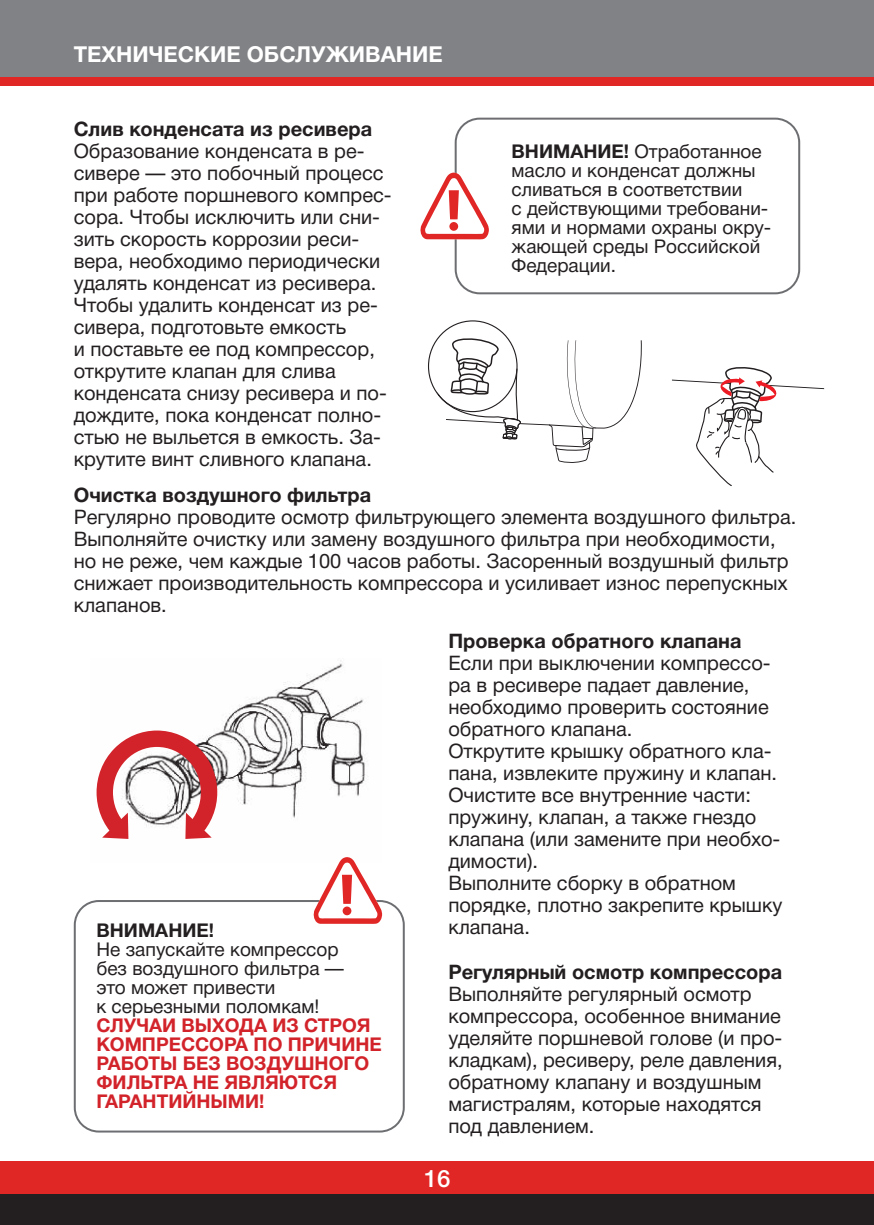
<style>
.page{position:relative;width:874px;height:1225px;background:#fff}
.page>*{position:absolute;margin:0;border:0;box-sizing:border-box;transform-origin:0 0}
.t1{font:500 24px "Helvetica Neue Cyr";color:#fff}
.t2{font:700 22px "Helvetica Neue Cyr";color:#fff}
.t3{font:20px/22px "Helvetica Neue Cyr";color:#231f20}
.t4{font:700 20px "Helvetica Neue Cyr";color:#231f20}
.t5{font:19px/19px "Helvetica Neue Cyr";color:#231f20}
.t6{font:700 19px/19px "Helvetica Neue Cyr";color:#d2232a}
.t7{font:700 19px "Helvetica Neue Cyr";color:#231f20}
.s1{font-weight:700}
</style>
<div class="page">
<div style="left:0;top:1193px;width:856px;height:32px;background:#231f20"></div>
<div style="left:856px;top:1193px;width:17px;height:32px;background:#231f20"></div>
<div style="left:0;top:1161px;width:856px;height:32px;background:#e12726"></div>
<div style="left:856px;top:1161px;width:17px;height:32px;background:#e12726"></div>
<div style="left:0;top:0;width:856px;height:78px;background:#808285"></div>
<div style="left:856px;top:0;width:17px;height:78px;background:#808285"></div>
<div style="left:0;top:77px;width:856px;height:9px;background:#e12726"></div>
<div style="left:856px;top:77px;width:17px;height:9px;background:#e12726"></div>
<img style="left:217px;top:660px;width:149px;height:158px">
<svg style="left:96px;top:730px;width:121px;height:109px"></svg>
<svg style="left:437px;top:336px;width:204px;height:127px"></svg>
<svg style="left:672px;top:367px;width:151px;height:119px"></svg>
<svg style="left:454px;top:118px;width:345px;height:176px"></svg>
<svg style="left:74px;top:900px;width:330px;height:232px"></svg>
<svg style="left:420px;top:172px;width:68px;height:67px"></svg>
<svg style="left:313px;top:857px;width:69px;height:67px"></svg>
<p class="t2" style="left:74px;top:42px;width:370px">ТЕХНИЧЕСКИЕ ОБСЛУЖИВАНИЕ</p>
<p class="t4" style="left:74px;top:118px;width:300px">Слив конденсата из ресивера</p>
<p class="t3" style="left:74px;top:141px;width:319px">Образование конденсата в ре&shy;сивере — это побочный процесс при работе поршневого компрес&shy;сора. Чтобы исключить или сни&shy;зить скорость коррозии реси&shy;вера, необходимо периодически удалять конденсат из ресивера.<br>Чтобы удалить конденсат из ре&shy;сивера, подготовьте емкость<br>и поставьте ее под компрессор, открутите клапан для слива конденсата снизу ресивера и по&shy;дождите, пока конденсат полно&shy;стью не выльется в емкость. За&shy;крутите винт сливного клапана.</p>
<p class="t4" style="left:74px;top:484px;width:299px">Очистка воздушного фильтра</p>
<p class="t3" style="left:74px;top:508px;width:723px">Регулярно проводите осмотр фильтрующего элемента воздушного фильтра.<br>Выполняйте очистку или замену воздушного фильтра при необходимости, но не реже, чем каждые 100 часов работы. Засоренный воздушный фильтр снижает производительность компрессора и усиливает износ перепускных клапанов.</p>
<p class="t4" style="left:448px;top:630px;width:294px">Проверка обратного клапана</p>
<p class="t3" style="left:448px;top:654px;width:335px">Если при выключении компрессо&shy;ра в ресивере падает давление, необходимо проверить состояние обратного клапана.<br>Открутите крышку обратного кла&shy;пана, извлеките пружину и клапан.<br>Очистите все внутренние части: пружину, клапан, а также гнездо клапана (или замените при необхо&shy;димости).<br>Выполните сборку в обратном порядке, плотно закрепите крышку клапана.</p>
<p class="t4" style="left:448px;top:960px;width:335px">Регулярный осмотр компрессора</p>
<p class="t3" style="left:448px;top:984px;width:335px">Выполняйте регулярный осмотр компрессора, особенное внимание уделяйте поршневой голове (и про&shy;кладкам), ресиверу, реле давления, обратному клапану и воздушным магистралям, которые находятся под давлением.</p>
<p class="t5" style="left:511px;top:143px;width:261px"><span class="s1">ВНИМАНИЕ!</span> Отработанное масло и конденсат должны сливаться в соответствии<br>с действующими требовани&shy;ями и нормами охраны окру&shy;жающей среды Российской<br>Федерации.</p>
<p class="t7" style="left:96px;top:920px;width:119px">ВНИМАНИЕ!</p>
<p class="t5" style="left:96px;top:942px;width:249px">Не запускайте компрессор без воздушного фильтра — это может привести<br>к серьезными поломкам!</p>
<p class="t6" style="left:96px;top:1016px;width:287px">СЛУЧАИ ВЫХОДА ИЗ СТРОЯ<br>КОМПРЕССОРА ПО ПРИЧИНЕ<br>РАБОТЫ БЕЗ ВОЗДУШНОГО<br>ФИЛЬТРА НЕ ЯВЛЯЮТСЯ<br>ГАРАНТИЙНЫМИ!</p>
<p class="t1" style="left:423px;top:1165px;width:28px">16</p>
</div>
